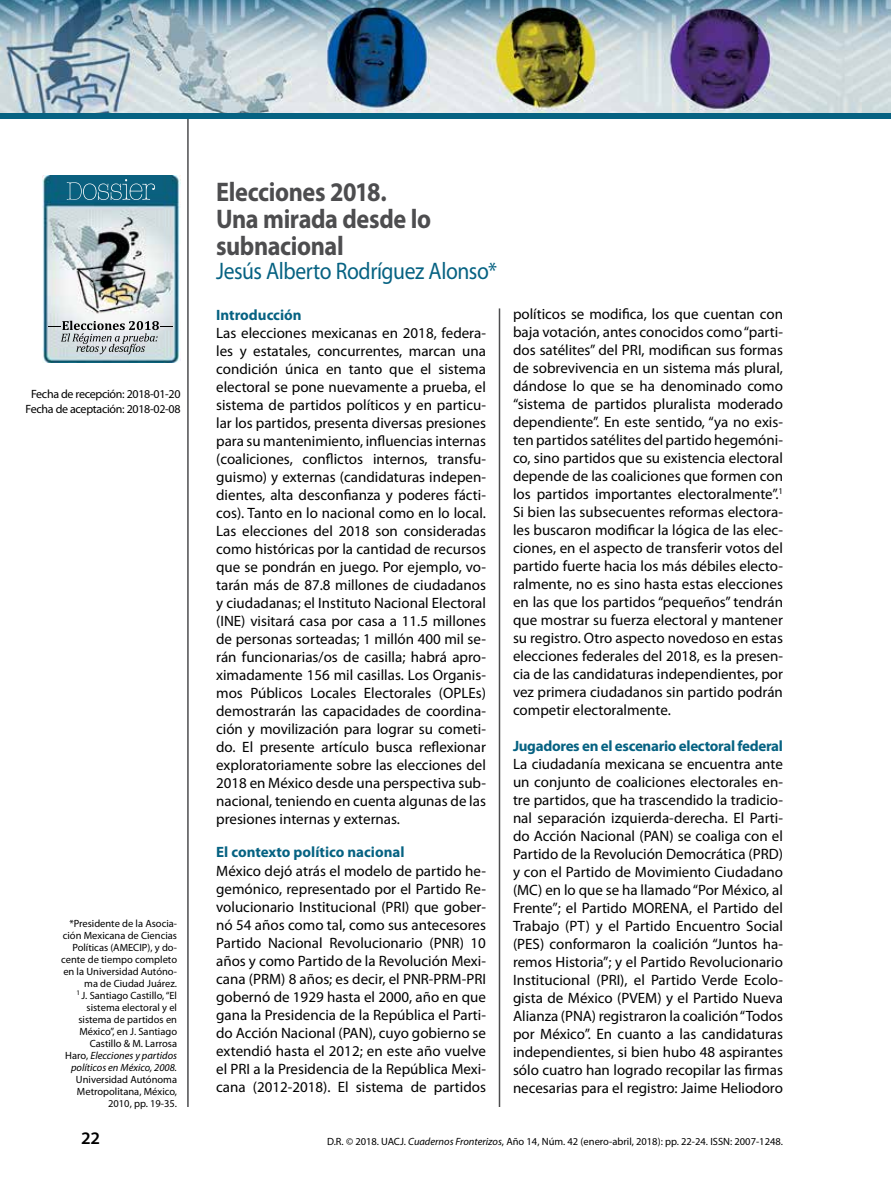
<style>
.page{position:relative;width:891px;height:1188px;background:#fff}
.page>*{position:absolute;margin:0;border:0;box-sizing:border-box;transform-origin:0 0}
.t1{font:700 27px/27px "Myriad Pro";letter-spacing:-.015em;color:#4d4d4f;scale:.9 1}
.t2{font:24px "Myriad Pro";letter-spacing:-.02em;color:#066282;scale:.9 1}
.t3{font:600 17.7px "Myriad Pro";color:#000}
.t4{font:15px/18px "Myriad Pro";color:#000;text-align:justify}
.t5{font:700 15px "Myriad Pro";letter-spacing:-.01em;color:#066282}
.t6{font:12px/15px "Myriad Pro";letter-spacing:-.025em;color:#000;text-align:center}
.t7{font:10.5px/12px "Myriad Pro";color:#000;text-align:right}
.s1{font-style:italic}
</style>
<div class="page">
<hr style="left:187px;top:108px;width:2px;height:999px;background:#4d4d4f">
<hr style="left:499px;top:308px;width:1px;height:799px;background:#4d4d4f">
<div style="left:0;top:106px;width:891px;height:13px;background:#066282"></div>
<img style="left:0;top:0;width:891px;height:113px">
<img style="left:42px;top:175px;width:139px;height:187px">
<svg style="left:67px;top:179px;width:88px;height:21px;background:#2a748f"></svg>
<svg style="left:48px;top:321px;width:125px;height:33px;background:#b6bcbe"></svg>
<p class="t6" style="left:26px;top:386px;width:156px">Fecha de recepción: 2018-01-20<br>Fecha de aceptación: 2018-02-08</p>
<p class="t7" style="left:61px;top:917px;width:117px">*Presidente de la Asocia&shy;ción Mexicana de Ciencias<br>Políticas (AMECIP), y do&shy;cente de tiempo completo en la Universidad Autóno&shy;ma de Ciudad Juárez.<br><sup>1</sup> J. Santiago Castillo, “El sistema electoral y el sistema de partidos en<br>México”, en J. Santiago<br>Castillo &amp; M. Larrosa<br>Haro, <span class="s1">Elecciones y partidos políticos en México, 2008.</span></p>
<p class="t7" style="left:76px;top:1073px;width:103px">Universidad Autónoma<br>Metropolitana, México,<br>2010, pp. 19-35.</p>
<h1 class="t1" style="left:216px;top:178px;width:240px">Elecciones 2018.<br>Una mirada desde lo subnacional</h1>
<h2 class="t2" style="left:216px;top:256px;width:314px">Jesús Alberto Rodríguez Alonso*</h2>
<p class="t5" style="left:216px;top:305px;width:87px">Introducción</p>
<p class="t4" style="left:216px;top:323px;width:271px">Las elecciones mexicanas en 2018, federa&shy;les y estatales, concurrentes, marcan una condición única en tanto que el sistema electoral se pone nuevamente a prueba, el sistema de partidos políticos y en particu&shy;lar los partidos, presenta diversas presiones para su mantenimiento, influencias internas (coaliciones, conflictos internos, transfu&shy;guismo) y externas (candidaturas indepen&shy;dientes, alta desconfianza y poderes fácti&shy;cos). Tanto en lo nacional como en lo local.<br>Las elecciones del 2018 son consideradas como históricas por la cantidad de recursos que se pondrán en juego. Por ejemplo, vo&shy;tarán más de 87.8 millones de ciudadanos y ciudadanas; el Instituto Nacional Electoral (INE) visitará casa por casa a 11.5 millones de personas sorteadas; 1 millón 400 mil se&shy;rán funcionarias/os de casilla; habrá apro&shy;ximadamente 156 mil casillas. Los Organis&shy;mos Públicos Locales Electorales (OPLEs) demostrarán las capacidades de coordina&shy;ción y movilización para lograr su cometi&shy;do. El presente artículo busca reflexionar exploratoriamente sobre las elecciones del 2018 en México desde una perspectiva sub&shy;nacional, teniendo en cuenta algunas de las presiones internas y externas.</p>
<p class="t5" style="left:216px;top:842px;width:190px">El contexto político nacional</p>
<p class="t4" style="left:216px;top:862px;width:271px">México dejó atrás el modelo de partido he&shy;gemónico, representado por el Partido Re&shy;volucionario Institucional (PRI) que gober&shy;nó 54 años como tal, como sus antecesores Partido Nacional Revolucionario (PNR) 10 años y como Partido de la Revolución Mexi&shy;cana (PRM) 8 años; es decir, el PNR-PRM-PRI gobernó de 1929 hasta el 2000, año en que gana la Presidencia de la República el Parti&shy;do Acción Nacional (PAN), cuyo gobierno se extendió hasta el 2012; en este año vuelve el PRI a la Presidencia de la República Mexi&shy;cana (2012-2018). El sistema de partidos</p>
<p class="t4" style="left:513px;top:305px;width:272px">políticos se modifica, los que cuentan con baja votación, antes conocidos como “parti&shy;dos satélites” del PRI, modifican sus formas de sobrevivencia en un sistema más plural, dándose lo que se ha denominado como “sistema de partidos pluralista moderado dependiente”. En este sentido, “ya no exis&shy;ten partidos satélites del partido hegemóni&shy;co, sino partidos que su existencia electoral depende de las coaliciones que formen con los partidos importantes electoralmente”.<sup>1<br></sup>Si bien las subsecuentes reformas electora&shy;les buscaron modificar la lógica de las elec&shy;ciones, en el aspecto de transferir votos del partido fuerte hacia los más débiles electo&shy;ralmente, no es sino hasta estas elecciones en las que los partidos “pequeños” tendrán que mostrar su fuerza electoral y mantener su registro. Otro aspecto novedoso en estas elecciones federales del 2018, es la presen&shy;cia de las candidaturas independientes, por vez primera ciudadanos sin partido podrán competir electoralmente.</p>
<p class="t5" style="left:513px;top:736px;width:272px">Jugadores en el escenario electoral federal</p>
<p class="t4" style="left:513px;top:755px;width:272px">La ciudadanía mexicana se encuentra ante un conjunto de coaliciones electorales en&shy;tre partidos, que ha trascendido la tradicio&shy;nal separación izquierda-derecha. El Parti&shy;do Acción Nacional (PAN) se coaliga con el Partido de la Revolución Democrática (PRD) y con el Partido de Movimiento Ciudadano (MC) en lo que se ha llamado “Por México, al Frente”; el Partido MORENA, el Partido del Trabajo (PT) y el Partido Encuentro Social (PES) conformaron la coalición “Juntos ha&shy;remos Historia”; y el Partido Revolucionario Institucional (PRI), el Partido Verde Ecolo&shy;gista de México (PVEM) y el Partido Nueva Alianza (PNA) registraron la coalición “Todos por México”. En cuanto a las candidaturas independientes, si bien hubo 48 aspirantes sólo cuatro han logrado recopilar las firmas necesarias para el registro: Jaime Heliodoro</p>
<p class="t3" style="left:81px;top:1127px;width:21px">22</p>
<p class="t7" style="left:327px;top:1136px;width:457px">D.R. © 2018. UACJ. <span class="s1">Cuadernos Fronterizos</span>, Año 14, Núm. 42 (enero-abril, 2018): pp. 22-24. ISSN: 2007-1248.</p>
</div>
